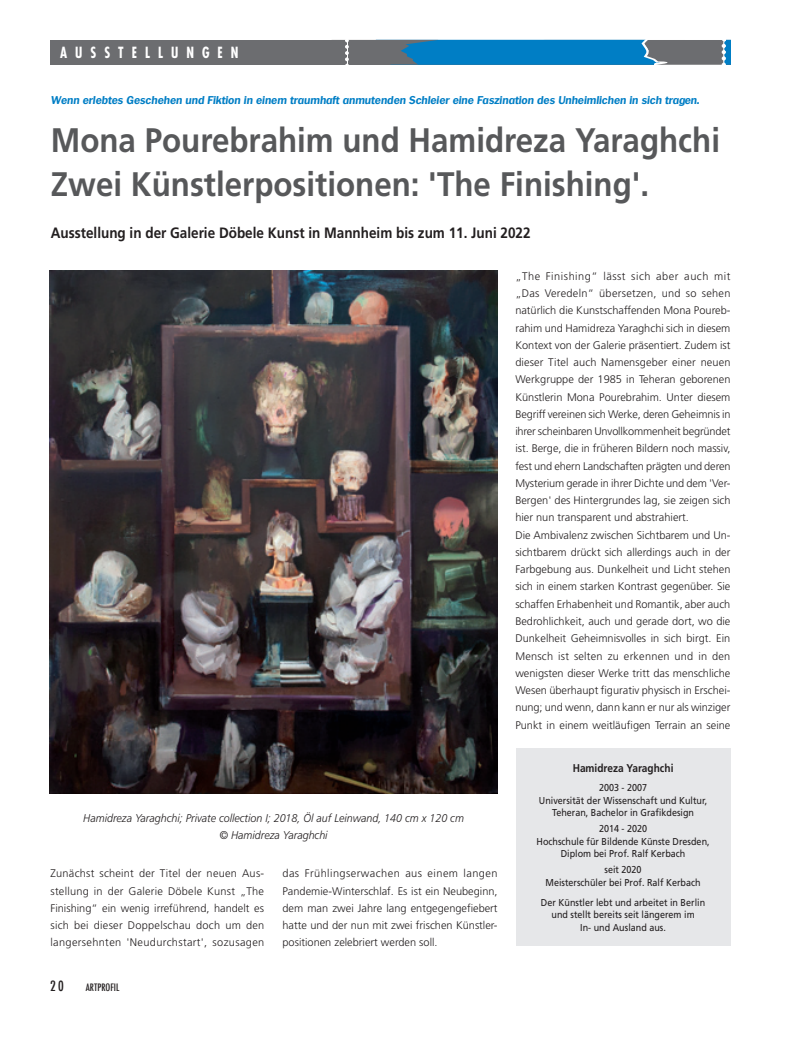
<style>
.page{position:relative;width:805px;height:1053px;background:#fff}
.page>*{position:absolute;margin:0;border:0;box-sizing:border-box;transform-origin:0 0}
.t1{font:700 34px/43.8px "Frutiger";color:#57585a;scale:.92 1}
.t2{font:700 15px "Frutiger";color:#231f20;scale:.9 1}
.t3{font:700 condensed 15px "Futura";letter-spacing:.6em;color:#fff;scale:.89 1}
.t4{font:500 condensed 13.75px "Futura";color:#231f20}
.t5{font:italic 300 11.25px/17.5px "Frutiger";color:#231f20;text-align:center;scale:.95 1}
.t6{font:700 11.25px "Frutiger";color:#231f20;scale:.9 1}
.t7{font:300 11px/17.2px "Frutiger";color:#231f20;text-align:justify}
.t8{font:italic 700 11px "Futon";color:#007ec5}
.t9{font:10px/12.5px "Frutiger";color:#231f20;text-align:center;scale:.9 1}
.t10{font:500 condensed 10px "Futura";color:#231f20}
</style>
<div class="page">
<div style="left:51px;top:40px;width:679px;height:25px;background:#6c6d70"></div>
<svg style="left:332px;top:39px;width:398px;height:26px"></svg>
<img style="left:50px;top:270px;width:447px;height:523px">
<div style="left:515px;top:748px;width:215px;height:197px;background:#e6e7e9"></div>
<h2 class="t3" style="left:60px;top:43px;width:202px">AUSSTELLUNGEN</h2>
<h2 class="t3" style="left:60px;top:43px;width:96px">RAHMEN</h2>
<p class="t8" style="left:51px;top:94px;width:649px">Wenn erlebtes Geschehen und Fiktion in einem traumhaft anmutenden Schleier eine Faszination des Unheimlichen in sich tragen.</p>
<h1 class="t1" style="left:51px;top:118px;width:728px">Mona Pourebrahim und Hamidreza Yaraghchi<br>Zwei Künstlerpositionen: 'The Finishing'.</h1>
<h2 class="t2" style="left:51px;top:224px;width:534px">Ausstellung in der Galerie Döbele Kunst in Mannheim bis zum 11. Juni 2022</h2>
<p class="t5" style="left:83px;top:809px;width:402px">Hamidreza Yaraghchi; Private collection I; 2018, Öl auf Leinwand, 140 cm x 120 cm © Hamidreza Yaraghchi</p>
<p class="t7" style="left:50px;top:864px;width:215px">Zunächst scheint der Titel der neuen Aus&shy;stellung in der Galerie Döbele Kunst „The Finishing“ ein wenig irreführend, handelt es sich bei dieser Doppelschau doch um den langersehnten 'Neudurchstart', sozusagen</p>
<p class="t7" style="left:282px;top:864px;width:216px">das Frühlingserwachen aus einem langen Pandemie-Winterschlaf. Es ist ein Neubeginn, dem man zwei Jahre lang entgegengefiebert hatte und der nun mit zwei frischen Künstler&shy;positionen zelebriert werden soll.</p>
<p class="t4" style="left:50px;top:977px;width:15px">20</p>
<p class="t10" style="left:86px;top:980px;width:35px">ARTPROFIL</p>
<p class="t7" style="left:515px;top:267px;width:217px;text-align:left">„The Finishing“ lässt sich aber auch mit „Das Veredeln“ übersetzen, und so sehen natürlich die Kunstschaffenden Mona Poureb&shy;rahim und Hamidreza Yaraghchi sich in diesem Kontext von der Galerie präsentiert. Zudem ist dieser Titel auch Namensgeber einer neuen Werkgruppe der 1985 in Teheran geborenen Künstlerin Mona Pourebrahim. Unter diesem Begriff vereinen sich Werke, deren Geheimnis in ihrer scheinbaren Unvollkommenheit begründet ist. Berge, die in früheren Bildern noch massiv, fest und ehern Landschaften prägten und deren Mysterium gerade in ihrer Dichte und dem 'Ver-Bergen' des Hintergrundes lag, sie zeigen sich hier nun transparent und abstrahiert.<br>Die Ambivalenz zwischen Sichtbarem und Un&shy;sichtbarem drückt sich allerdings auch in der Farbgebung aus. Dunkelheit und Licht stehen sich in einem starken Kontrast gegenüber. Sie schaffen Erhabenheit und Romantik, aber auch Bedrohlichkeit, auch und gerade dort, wo die Dunkelheit Geheimnisvolles in sich birgt. Ein Mensch ist selten zu erkennen und in den wenigsten dieser Werke tritt das menschliche Wesen überhaupt figurativ physisch in Erschei&shy;nung; und wenn, dann kann er nur als winziger Punkt in einem weitläufigen Terrain an seine</p>
<p class="t6" style="left:572px;top:761px;width:113px">Hamidreza Yaraghchi</p>
<p class="t9" style="left:538px;top:781px;width:188px">2003 - 2007<br>Universität der Wissenschaft und Kultur,<br>Teheran, Bachelor in Grafikdesign</p>
<p class="t9" style="left:536px;top:822px;width:194px">2014 - 2020<br>Hochschule für Bildende Künste Dresden,<br>Diplom bei Prof. Ralf Kerbach</p>
<p class="t9" style="left:545px;top:863px;width:174px">seit 2020<br>Meisterschüler bei Prof. Ralf Kerbach</p>
<p class="t9" style="left:541px;top:895px;width:184px">Der Künstler lebt und arbeitet in Berlin und stellt bereits seit längerem im<br>In- und Ausland aus.</p>
</div>
